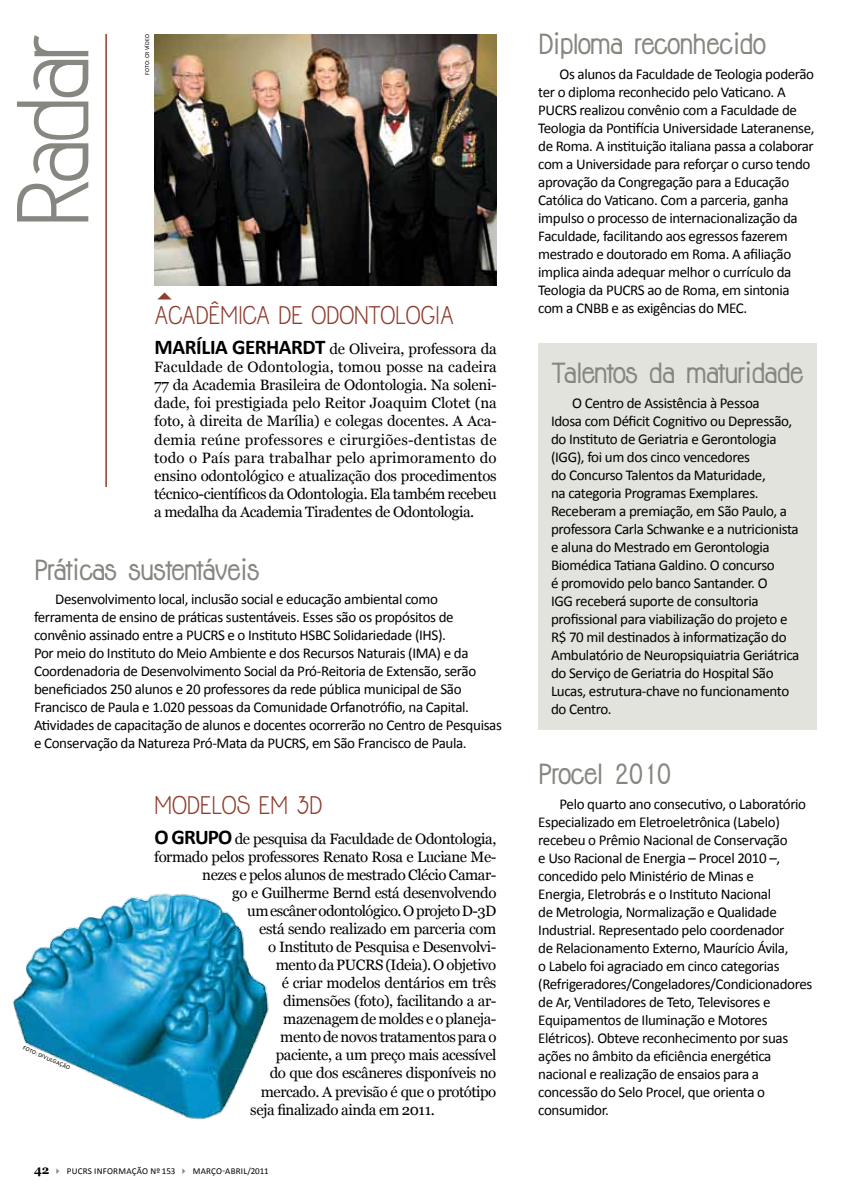
<style>
.page{position:relative;width:851px;height:1191px;background:#fff}
.page>*{position:absolute;margin:0;border:0;box-sizing:border-box;transform-origin:0 0}
.t1{font:90px "Jolly";color:#878781}
.t2{font:700 27px "Jolly";letter-spacing:-.06em;color:#878781}
.t3{font:22.5px "Jolly";letter-spacing:-.025em;color:#8f3d2e}
.t4{font:700 21px "Calibri";color:#000}
.t5{font:15px/18px "Calibri";letter-spacing:-.025em;color:#000}
.t6{font:15px/18px "Georgia";letter-spacing:-.03em;color:#000;text-align:justify}
.t7{font:9px "Calibri";letter-spacing:.03em;color:#000}
.t8{font:6px "Calibri";letter-spacing:.03em;color:#000}
.s1{font-family:"Calibri";font-weight:700;font-size:21px}
.s2{font-family:"Georgia";font-weight:700;font-size:12px}
.s3{color:#878781}
</style>
<div class="page">
<hr style="left:105px;top:34px;width:2px;height:453px;background:#8f3d2e">
<div style="left:538px;top:344px;width:278px;height:386px;background:#e3e3dd"></div>
<img style="left:154px;top:34px;width:342px;height:252px">
<img style="left:13px;top:893px;width:256px;height:227px">
<svg style="left:66px;top:1064px;width:4px;height:5px"></svg>
<h1 class="t1" style="left:-6px;top:228px;width:195px;rotate:-90deg">RADAR</h1>
<p class="t8" style="left:143px;top:75px;width:42px;rotate:-90deg">Foto: CR Vídeo</p>
<h3 class="t3" style="left:154px;top:300px;width:302px">ACADÊMICA DE ODONTOLOGIA</h3>
<h3 class="t4" style="left:155px;top:334px;width:15px">MAR</h3>
<p class="t6" style="left:154px;top:340px;width:344px;text-indent:42px"><span class="s1">ÍLIA GER HAR DT</span> de Oliveira, professora da Faculdade de Odontologia, tomou posse na cadeira 77 da Academia Brasileira de Odontologia. Na soleni&shy;dade, foi prestigiada pelo Reitor Joaquim Clotet (na foto, à direita de Marília) e colegas docentes. A Aca&shy;demia reúne professores e cirurgiões-dentistas de todo o País para trabalhar pelo aprimoramento do ensino odontológico e atualização dos procedimentos técnico-científicos da Odontologia. Ela também recebeu a medalha da Academia Tiradentes de Odontologia.</p>
<h2 class="t2" style="left:34px;top:552px;width:228px">Práticas sustentáveis</h2>
<p class="t5" style="left:34px;top:590px;width:469px;text-indent:21px">Desenvolvimento local, inclusão social e educação ambiental como ferramenta de ensino de práticas sustentáveis. Esses são os propósitos de convênio assinado entre a PUCRS e o Instituto HSBC Solidariedade (IHS).<br>Por meio do Instituto do Meio Ambiente e dos Recursos Naturais (IMA) e da Coordenadoria de Desenvolvimento Social da Pró-Reitoria de Extensão, serão beneficiados 250 alunos e 20 professores da rede pública municipal de São Francisco de Paula e 1.020 pessoas da Comunidade Orfanotrófio, na Capital.<br>Atividades de capacitação de alunos e docentes ocorrerão no Centro de Pesquisas e Conservação da Natureza Pró-Mata da PUCRS, em São Francisco de Paula.</p>
<p class="t8" style="left:25px;top:1043px;width:37px;rotate:24deg">Foto: Di vulgaçã</p>
<h3 class="t3" style="left:154px;top:790px;width:167px">MODELOS EM 3D</h3>
<h3 class="t4" style="left:155px;top:824px;width:30px">OGRUP</h3>
<p class="t6" style="left:218px;top:830px;width:279px"><span class="s1">O</span> de pesquisa da Faculdade de Odontologia,</p>
<p class="t6" style="left:154px;top:848px;width:344px">formado pelos professores Renato Rosa e Luciane Me-</p>
<p class="t6" style="left:202px;top:866px;width:295px">nezes e pelos alunos de mestrado Clécio Camar-</p>
<p class="t6" style="left:232px;top:884px;width:265px">go e Guilherme Bernd está desenvolvendo</p>
<p class="t6" style="left:247px;top:902px;width:250px">um escâner odontológico. O projeto D-3D</p>
<p class="t6" style="left:259px;top:920px;width:238px">está sendo realizado em parceria com</p>
<p class="t6" style="left:268px;top:938px;width:229px">o Instituto de Pesquisa e Desenvolvi-</p>
<p class="t6" style="left:276px;top:956px;width:222px">mento da PUCRS (Ideia). O objetivo</p>
<p class="t6" style="left:282px;top:974px;width:216px">é criar modelos dentários em três</p>
<p class="t6" style="left:283px;top:992px;width:214px">dimensões (foto), facilitando a ar-</p>
<p class="t6" style="left:283px;top:1010px;width:214px">mazenagem de moldes e o planeja-</p>
<p class="t6" style="left:280px;top:1028px;width:218px">mento de novos tratamentos para o</p>
<p class="t6" style="left:276px;top:1046px;width:222px">paciente, a um preço mais acessível</p>
<p class="t6" style="left:270px;top:1064px;width:228px">do que dos escâneres disponíveis no</p>
<p class="t6" style="left:261px;top:1082px;width:237px">mercado. A previsão é que o protótipo</p>
<p class="t6" style="left:250px;top:1100px;width:186px">seja finalizado ainda em 2011.</p>
<p class="t7" style="left:34px;top:1165px;width:236px"><span class="s2">42</span> <span class="s3">✔</span> PUCRS INFORMAÇÃO Nº 153 <span class="s3">✔</span> março-abri l/2011</p>
<h2 class="t2" style="left:538px;top:27px;width:230px">Diploma reconhecido</h2>
<p class="t5" style="left:538px;top:65px;width:278px;text-indent:21px">Os alunos da Faculdade de Teologia poderão ter o diploma reconhecido pelo Vaticano. A PUCRS realizou convênio com a Faculdade de Teologia da Pontifícia Universidade Lateranense, de Roma. A instituição italiana passa a colaborar com a Universidade para reforçar o curso tendo aprovação da Congregação para a Educação Católica do Vaticano. Com a parceria, ganha impulso o processo de internacionalização da Faculdade, facilitando aos egressos fazerem mestrado e doutorado em Roma. A afiliação implica ainda adequar melhor o currículo da Teologia da PUCRS ao de Roma, em sintonia com a CNBB e as exigências do M EC.</p>
<h2 class="t2" style="left:551px;top:356px;width:254px">Talentos da maturidade</h2>
<p class="t5" style="left:551px;top:394px;width:250px;text-indent:21px">O Centro de Assistência à Pessoa<br>Idosa com Déficit Cognitivo ou Depressão, do Instituto de Geriatria e Gerontologia (IGG), foi um dos cinco vencedores<br>do Concurso Talentos da Maturidade,<br>na categoria Programas Exemplares.<br>Receberam a premiação, em São Paulo, a professora Carla Schwanke e a nutricionista e aluna do Mestrado em Gerontologia Biomédica Tatiana Galdino. O concurso<br>é promovido pelo banco Santander. O<br>IGG receberá suporte de consultoria profissional para viabilização do projeto e R$ 70 mil destinados à informatização do Ambulatório de Neuropsiquiatria Geriátrica do Serviço de Geriatria do Hospital São Lucas, estrutura-chave no funcionamento do Centro.</p>
<h2 class="t2" style="left:538px;top:757px;width:135px">Procel 2010</h2>
<p class="t5" style="left:538px;top:795px;width:275px;text-indent:21px">Pelo quarto ano consecutivo, o Laboratório Especializado em Eletroeletrônica (Labelo) recebeu o Prêmio Nacional de Conservação<br>e Uso Racional de Energia – Procel 2010 –, concedido pelo Ministério de Minas e<br>Energia, Eletrobrás e o Instituto Nacional<br>de Metrologia, Normalização e Qualidade Industrial. Representado pelo coordenador<br>de Relacionamento Externo, Maurício Ávila,<br>o Labelo foi agraciado em cinco categorias (Refrigeradores/Congeladores/Condicionadores de Ar, Ventiladores de Teto, Televisores e Equipamentos de Iluminação e Motores Elétricos). Obteve reconhecimento por suas ações no âmbito da eficiência energética nacional e realização de ensaios para a concessão do Selo Procel, que orienta o consumidor.</p>
</div>
